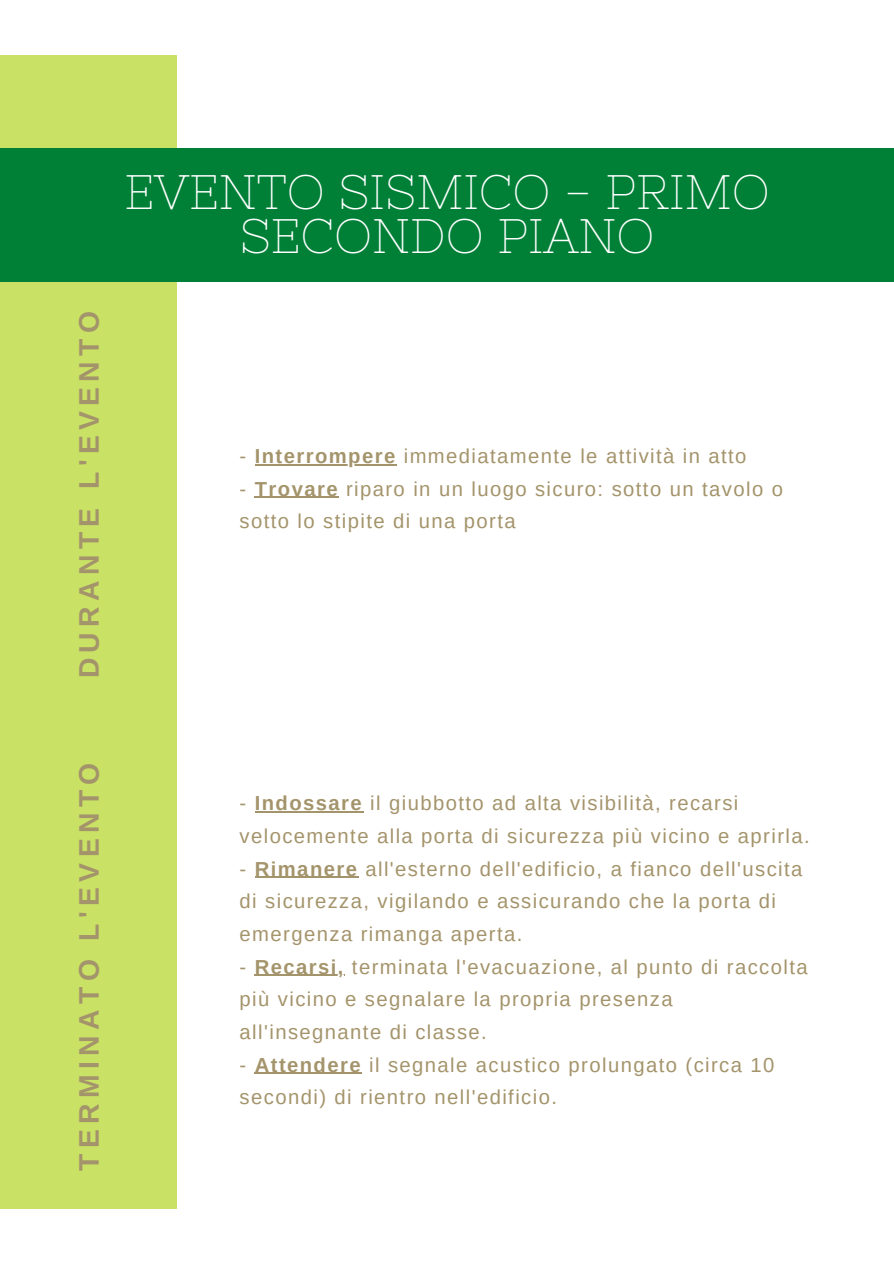
<style>
.page{position:relative;width:894px;height:1264px;background:#fff}
.page>*{position:absolute;margin:0;border:0;box-sizing:border-box;transform-origin:0 0}
.t1{font:48.3px/44px "Nixie One";color:#fff;text-align:center}
.t2{font:700 28.35px "Arimo";letter-spacing:.19em;color:#a4946b}
.t3{font:20.25px/32.7px "Arimo";letter-spacing:.07em;color:#a4946b}
.s1{font-weight:700}
</style>
<div class="page">
<div style="left:0;top:56px;width:176px;height:1153px;background:#c9e265"></div>
<div style="left:0;top:148px;width:893px;height:133px;background:#008037"></div>
<hr style="left:255px;top:464px;width:141px;height:1px;background:#a4946b">
<hr style="left:255px;top:496px;width:84px;height:2px;background:#a4946b">
<hr style="left:255px;top:811px;width:108px;height:1px;background:#a4946b">
<hr style="left:255px;top:876px;width:103px;height:1px;background:#a4946b">
<hr style="left:255px;top:974px;width:90px;height:1px;background:#a4946b">
<hr style="left:255px;top:1072px;width:107px;height:1px;background:#a4946b">
<p class="t2" style="left:73px;top:678px;width:369px;rotate:-90deg">DURANTE L'EVENTO</p>
<p class="t1" style="left:124px;top:170px;width:646px">EVENTO SISMICO - PRIMO<br>SECONDO PIANO</p>
<p class="t3" style="left:239px;top:439px;width:508px">- <span class="s1">Interrompere</span> immediatamente le attività in atto</p>
<p class="t3" style="left:239px;top:472px;width:544px">- <span class="s1">Trovare</span> riparo in un luogo sicuro: sotto un tavolo o sotto lo stipite di una porta</p>
<p class="t2" style="left:73px;top:1170px;width:409px;rotate:-90deg">TERMINATO L'EVENTO</p>
<p class="t3" style="left:239px;top:787px;width:571px">- <span class="s1">Indossare</span> il giubbotto ad alta visibilità, recarsi velocemente alla porta di sicurezza più vicino e aprirla.</p>
<p class="t3" style="left:239px;top:852px;width:564px">- <span class="s1">Rimanere</span> all'esterno dell'edificio, a fianco dell'uscita di sicurezza, vigilando e assicurando che la porta di emergenza rimanga aperta.</p>
<p class="t3" style="left:239px;top:950px;width:569px">- <span class="s1">Recarsi,</span> terminata l'evacuazione, al punto di raccolta più vicino e segnalare la propria presenza all'insegnante di classe.</p>
<p class="t3" style="left:239px;top:1048px;width:536px">- <span class="s1">Attendere</span> il segnale acustico prolungato (circa 10 secondi) di rientro nell'edificio.</p>
</div>
